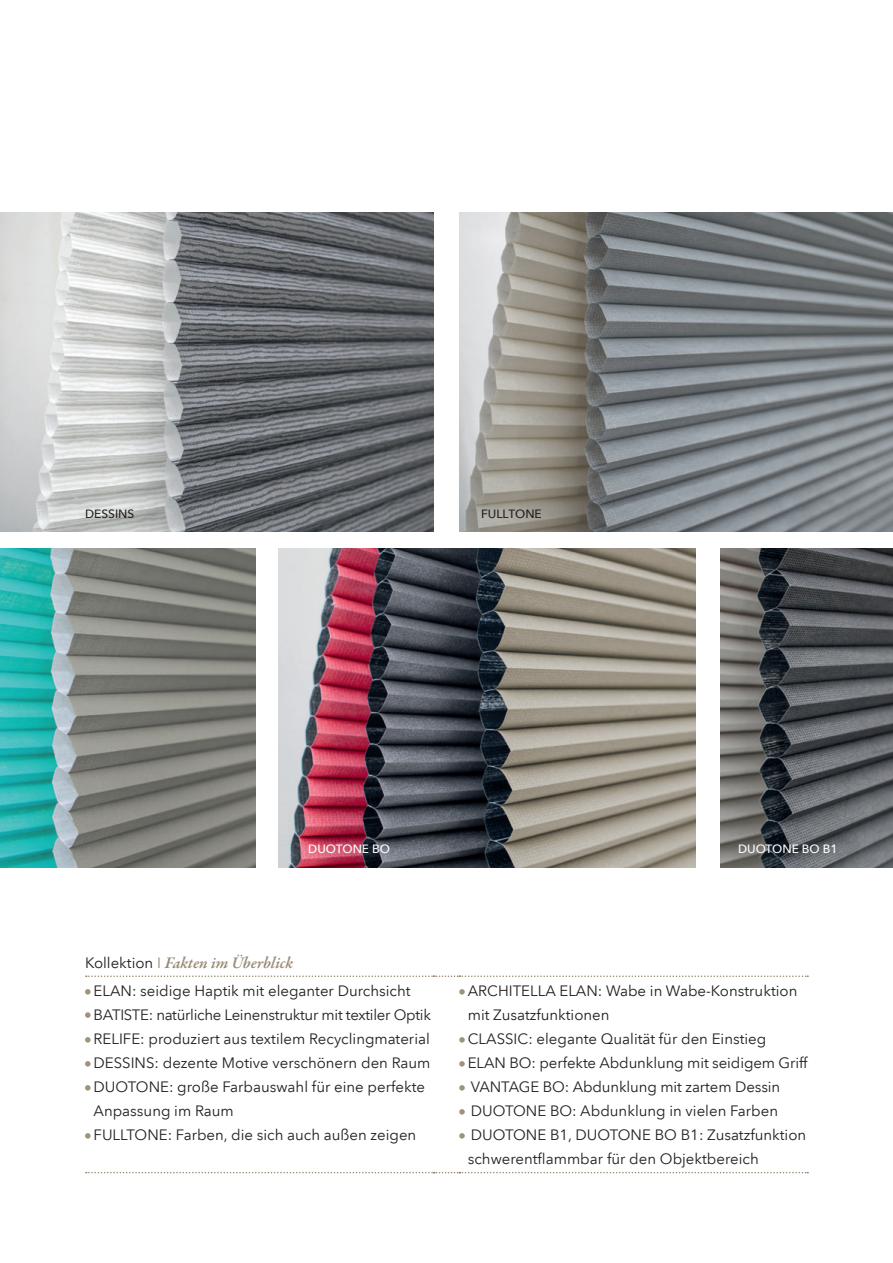
<style>
.page{position:relative;width:893px;height:1263px;background:#fff}
.page>*{position:absolute;margin:0;border:0;box-sizing:border-box;transform-origin:0 0}
.t1{font:italic 600 16.5px "Garamond Premr Pro";letter-spacing:-.005em;color:#998a75}
.t2{font:15px/24px "Avenir Next LT Com";color:#231f20}
.t3{font:500 12px "Avenir Next LT Com";color:#fff}
.t4{font:500 12px "Avenir Next LT Com";color:#231f20}
.s1{font-family:"Avenir Next LT Com";font-weight:400;font-style:normal;font-size:15px;color:#231f20}
.s2{font-family:"Avenir Next LT Com";font-weight:400;font-style:normal;font-size:15px}
</style>
<div class="page">
<img style="left:459px;top:213px;width:434px;height:318px">
<img style="left:1px;top:213px;width:433px;height:318px">
<img style="left:0;top:213px;width:1px;height:318px">
<img style="left:279px;top:548px;width:416px;height:319px">
<img style="left:721px;top:548px;width:172px;height:319px">
<img style="left:0;top:548px;width:255px;height:319px">
<svg style="left:86px;top:975px;width:722px;height:2px"></svg>
<svg style="left:86px;top:1172px;width:722px;height:1px"></svg>
<svg style="left:85px;top:989px;width:6px;height:5px"></svg>
<svg style="left:85px;top:1012px;width:6px;height:6px"></svg>
<svg style="left:85px;top:1037px;width:6px;height:5px"></svg>
<svg style="left:85px;top:1061px;width:6px;height:5px"></svg>
<svg style="left:85px;top:1085px;width:6px;height:5px"></svg>
<svg style="left:85px;top:1133px;width:6px;height:5px"></svg>
<svg style="left:459px;top:989px;width:6px;height:5px"></svg>
<svg style="left:459px;top:1037px;width:6px;height:5px"></svg>
<svg style="left:459px;top:1061px;width:6px;height:5px"></svg>
<svg style="left:459px;top:1085px;width:6px;height:5px"></svg>
<svg style="left:459px;top:1109px;width:6px;height:5px"></svg>
<svg style="left:459px;top:1133px;width:6px;height:5px"></svg>
<p class="t4" style="left:85px;top:507px;width:51px">DESSINS</p>
<p class="t4" style="left:481px;top:507px;width:62px">FULLTONE</p>
<p class="t3" style="left:308px;top:842px;width:83px">DUOTONE BO</p>
<p class="t3" style="left:738px;top:842px;width:101px">DUOTONE BO B1</p>
<p class="t1" style="left:85px;top:952px;width:210px"><span class="s1">Kollektion</span> <span class="s2">I</span> Fakten im Überblick</p>
<p class="t2" style="left:94px;top:979px;width:339px">ELAN: seidige Haptik mit eleganter Durchsicht BATISTE: natürliche Leinenstruktur mit textiler Optik RELIFE: produziert aus textilem Recyclingmaterial DESSINS: dezente Motive verschönern den Raum DUOTONE: große Farbauswahl für eine perfekte Anpassung im Raum<br>FULLTONE: Farben, die sich auch außen zeigen</p>
<p class="t2" style="left:468px;top:979px;width:341px">ARCHITELLA ELAN: Wabe in Wabe-Konstruktion mit Zusatzfunktionen<br>CLASSIC: elegante Qualität für den Einstieg ELAN BO: perfekte Abdunklung mit seidigem Griff VANTAGE BO: Abdunklung mit zartem Dessin DUOTONE BO: Abdunklung in vielen Farben DUOTONE B1, DUOTONE BO B1: Zusatzfunktion schwerentflammbar für den Objektbereich</p>
</div>
